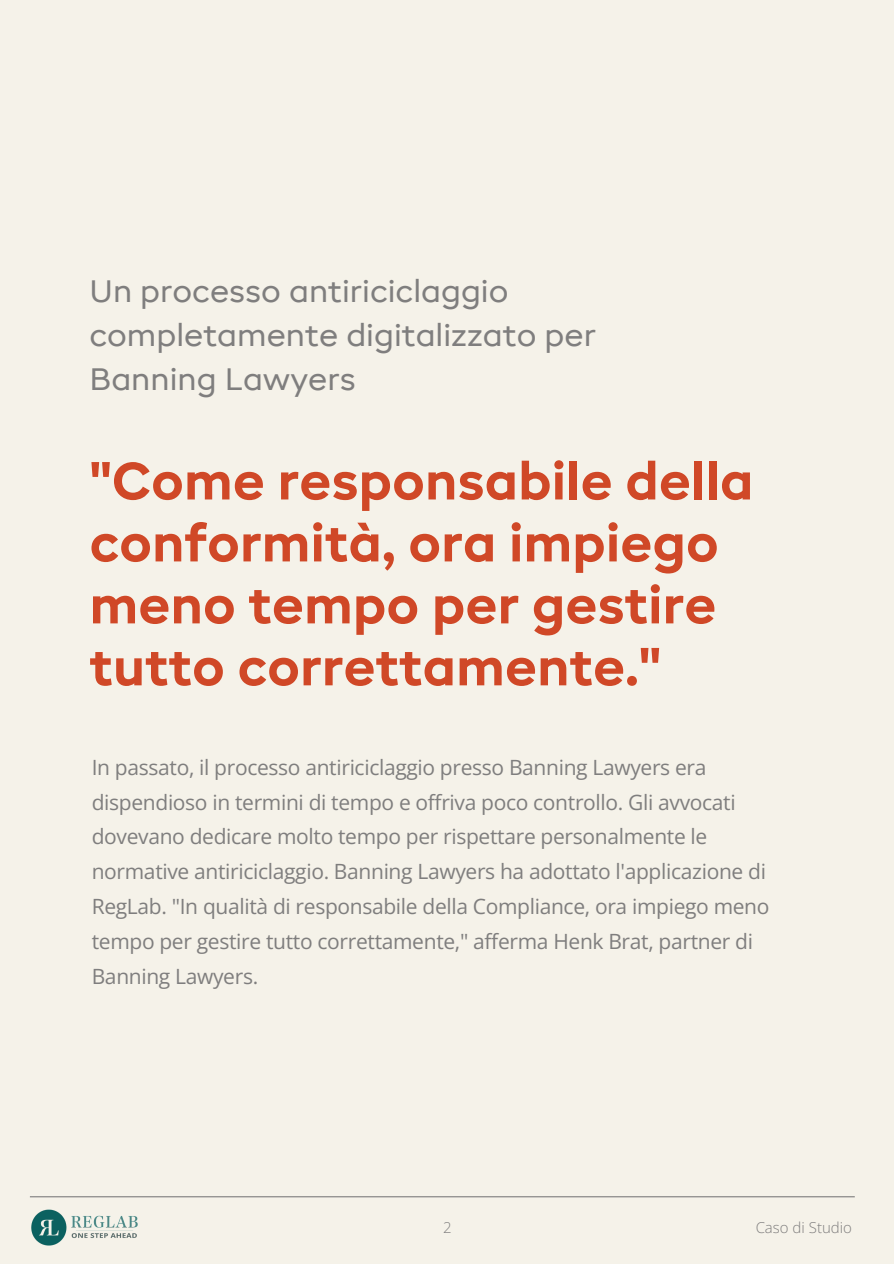
<style>
.page{position:relative;width:894px;height:1264px;background:#fff}
.page>*{position:absolute;margin:0;border:0;box-sizing:border-box;transform-origin:0 0}
.t1{font:700 52.5px/61.9px "BR Candor";color:#d04827}
.t2{font:31.5px/44px "BR Candor";color:#7f7e7e}
.t3{font:21px/35px "Open Sans";letter-spacing:-.015em;color:#7f7e7e}
.t4{font:300 15px "Open Sans";color:#7f7e7e}
</style>
<div class="page">
<div style="left:0;top:0;width:893px;height:1263px;background:#f5f2e9"></div>
<hr style="left:30px;top:1196px;width:824px;height:1px;background:#7f7e7e">
<img style="left:31px;top:1209px;width:107px;height:37px">
<p class="t2" style="left:89px;top:272px;width:508px">Un processo antiriciclaggio completamente digitalizzato per<br>Banning Lawyers</p>
<p class="t1" style="left:89px;top:454px;width:665px">"Come responsabile della conformità, ora impiego meno tempo per gestire tutto correttamente."</p>
<p class="t3" style="left:92px;top:749px;width:679px">In passato, il processo antiriciclaggio presso Banning Lawyers era dispendioso in termini di tempo e offriva poco controllo. Gli avvocati dovevano dedicare molto tempo per rispettare personalmente le normative antiriciclaggio. Banning Lawyers ha adottato l'applicazione di RegLab. "In qualità di responsabile della Compliance, ora impiego meno tempo per gestire tutto correttamente," afferma Henk Brat, partner di Banning Lawyers.</p>
<p class="t4" style="left:443px;top:1216px;width:10px">2</p>
<p class="t4" style="left:755px;top:1216px;width:98px">Caso di Studio</p>
</div>
